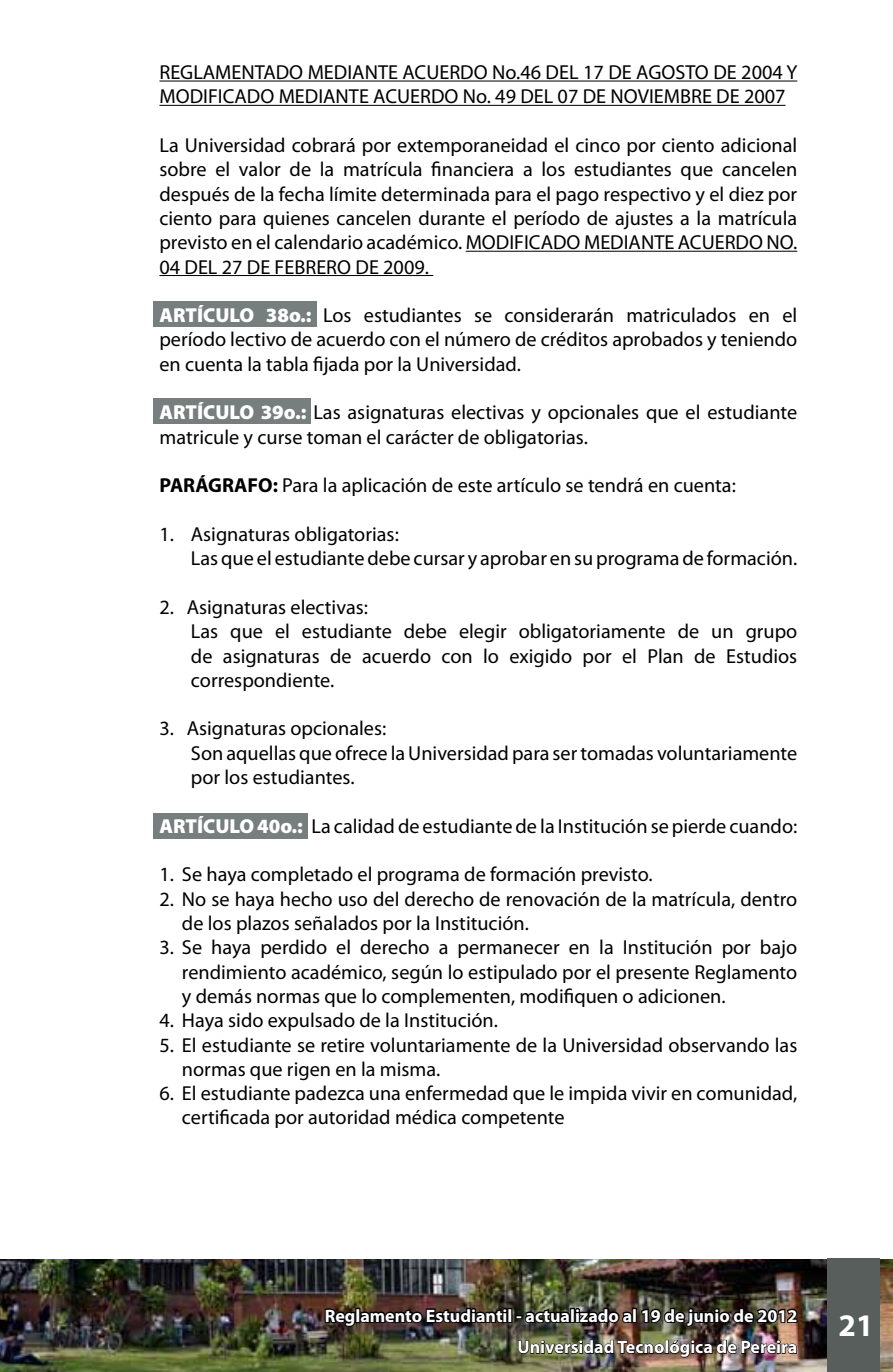
<style>
.page{position:relative;width:893px;height:1372px;background:#fff}
.page>*{position:absolute;margin:0;border:0;box-sizing:border-box;transform-origin:0 0}
.t1{font:700 31.5px "Myriad Pro";color:#fff}
.t2{font:20.25px/24.3px "Myriad Pro";color:#000}
.t3{font:700 18px/31.5px "Myriad Pro";color:#fff;text-align:right}
.s1{font-weight:900;color:#fff}
.s2{font-weight:700}
</style>
<div class="page">
<img style="left:0;top:1259px;width:893px;height:112px">
<div style="left:827px;top:1258px;width:52px;height:113px;background:#585e5c"></div>
<img style="left:324px;top:1275px;width:184px;height:83px">
<div style="left:507px;top:1307px;width:5px;height:15px;border:2px solid #000"></div>
<img style="left:516px;top:1275px;width:283px;height:92px">
<div style="left:153px;top:301px;width:164px;height:26px;background:#777e7e"></div>
<div style="left:153px;top:398px;width:157px;height:25px;background:#777e7e"></div>
<div style="left:153px;top:813px;width:154px;height:25px;background:#777e7e"></div>
<hr style="left:159px;top:80px;width:638px;height:1px;background:#000">
<hr style="left:159px;top:105px;width:626px;height:1px;background:#000">
<hr style="left:466px;top:251px;width:331px;height:1px;background:#000">
<hr style="left:159px;top:275px;width:274px;height:1px;background:#000">
<p class="t2" style="left:159px;top:60px;width:639px">REGLAMENTADO MEDIANTE ACUERDO No.46 DEL 17 DE AGOSTO DE 2004 Y<br>MODIFICADO MEDIANTE ACUERDO No. 49 DEL 07 DE NOVIEMBRE DE 2007</p>
<p class="t2" style="left:159px;top:133px;width:639px;text-align:justify">La Universidad cobrará por extemporaneidad el cinco por ciento adicional sobre el valor de la matrícula financiera a los estudiantes que cancelen después de la fecha límite determinada para el pago respectivo y el diez por ciento para quienes cancelen durante el período de ajustes a la matrícula previsto en el calendario académico. MODIFICADO MEDIANTE ACUERDO NO.<br>04 DEL 27 DE FEBRERO DE 2009.</p>
<p class="t2" style="left:159px;top:303px;width:639px;text-align:justify"><span class="s1">ARTÍCULO 38o.:</span> Los estudiantes se considerarán matriculados en el período lectivo de acuerdo con el número de créditos aprobados y teniendo en cuenta la tabla fijada por la Universidad.</p>
<p class="t2" style="left:159px;top:400px;width:639px"><span class="s1">ARTÍCULO 39o.:</span> Las asignaturas electivas y opcionales que el estudiante matricule y curse toman el carácter de obligatorias.</p>
<p class="t2" style="left:159px;top:473px;width:578px"><span class="s2">PARÁGRAFO:</span> Para la aplicación de este artículo se tendrá en cuenta:</p>
<p class="t2" style="left:191px;top:521px;width:608px;text-indent:-32px">1. Asignaturas obligatorias:<br>Las que el estudiante debe cursar y aprobar en su programa de formación.</p>
<p class="t2" style="left:191px;top:594px;width:608px;text-indent:-32px">2. Asignaturas electivas:<br>Las que el estudiante debe elegir obligatoriamente de un grupo de asignaturas de acuerdo con lo exigido por el Plan de Estudios correspondiente.</p>
<p class="t2" style="left:191px;top:716px;width:608px;text-indent:-32px">3. Asignaturas opcionales:<br>Son aquellas que ofrece la Universidad para ser tomadas voluntariamente por los estudiantes.</p>
<p class="t2" style="left:159px;top:813px;width:639px"><span class="s1">ARTÍCULO 40o.:</span> La calidad de estudiante de la Institución se pierde cuando:</p>
<p class="t2" style="left:159px;top:862px;width:495px">1. Se haya completado el programa de formación previsto.</p>
<p class="t2" style="left:182px;top:886px;width:617px;text-indent:-22px">2. No se haya hecho uso del derecho de renovación de la matrícula, dentro de los plazos señalados por la Institución.</p>
<p class="t2" style="left:182px;top:935px;width:617px;text-align:justify;text-indent:-22px">3. Se haya perdido el derecho a permanecer en la Institución por bajo rendimiento académico, según lo estipulado por el presente Reglamento y demás normas que lo complementen, modifiquen o adicionen.</p>
<p class="t2" style="left:159px;top:1007px;width:340px">4. Haya sido expulsado de la Institución.</p>
<p class="t2" style="left:182px;top:1032px;width:617px;text-indent:-22px">5. El estudiante se retire voluntariamente de la Universidad observando las normas que rigen en la misma.</p>
<p class="t2" style="left:182px;top:1080px;width:617px;text-indent:-22px">6. El estudiante padezca una enfermedad que le impida vivir en comunidad, certificada por autoridad médica competente</p>
<p class="t3" style="left:325px;top:1299px;width:474px">Reglamento Estudiantil - actualizado al 19 de junio de 2012<br>Universidad Tecnológica de Pereira</p>
<h1 class="t1" style="left:838px;top:1304px;width:36px">21</h1>
</div>
